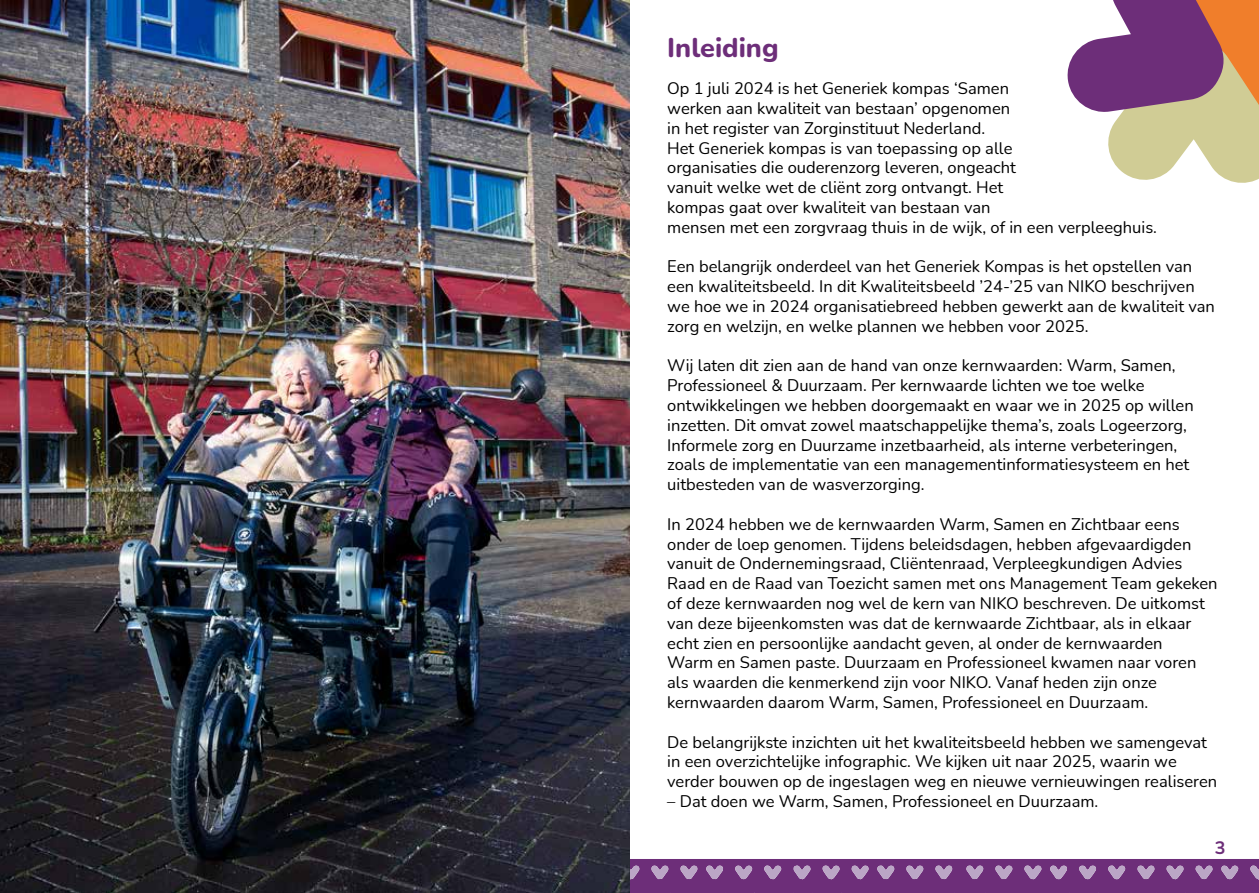
<style>
.page{position:relative;width:1259px;height:893px;background:#fff}
.page>*{position:absolute;margin:0;border:0;box-sizing:border-box;transform-origin:0 0}
.t1{font:800 27px "Nunito";color:#6d2e79}
.t2{font:700 18px "Nunito";color:#6d2e79}
.t3{font:16.5px/19.8px "Nunito";color:#000}
</style>
<div class="page">
<svg style="left:629px;top:859px;width:630px;height:34px"></svg>
<svg style="left:1067px;top:0;width:192px;height:183px"></svg>
<img style="left:0;top:0;width:629px;height:893px">
<h1 class="t1" style="left:667px;top:29px;width:113px">Inleiding</h1>
<p class="t3" style="left:667px;top:78px;width:491px">Op 1 juli 2024 is het Generiek kompas ‘Samen<br>werken aan kwaliteit van bestaan’ opgenomen<br>in het register van Zorginstituut Nederland.<br>Het Generiek kompas is van toepassing op alle<br>organisaties die ouderenzorg leveren, ongeacht<br>vanuit welke wet de cliënt zorg ontvangt. Het<br>kompas gaat over kwaliteit van bestaan van<br>mensen met een zorgvraag thuis in de wijk, of in een verpleeghuis.</p>
<p class="t3" style="left:667px;top:256px;width:549px">Een belangrijk onderdeel van het Generiek Kompas is het opstellen van een kwaliteitsbeeld. In dit Kwaliteitsbeeld ’24-’25 van NIKO beschrijven we hoe we in 2024 organisatiebreed hebben gewerkt aan de kwaliteit van zorg en welzijn, en welke plannen we hebben voor 2025.</p>
<p class="t3" style="left:667px;top:355px;width:528px">Wij laten dit zien aan de hand van onze kernwaarden: Warm, Samen, Professioneel &amp; Duurzaam. Per kernwaarde lichten we toe welke ontwikkelingen we hebben doorgemaakt en waar we in 2025 op willen inzetten. Dit omvat zowel maatschappelijke thema’s, zoals Logeerzorg, Informele zorg en Duurzame inzetbaarheid, als interne verbeteringen, zoals de implementatie van een managementinformatiesysteem en het uitbesteden van de wasverzorging.</p>
<p class="t3" style="left:667px;top:513px;width:552px">In 2024 hebben we de kernwaarden Warm, Samen en Zichtbaar eens onder de loep genomen. Tijdens beleidsdagen, hebben afgevaardigden vanuit de Ondernemingsraad, Cliëntenraad, Verpleegkundigen Advies Raad en de Raad van Toezicht samen met ons Management Team gekeken of deze kernwaarden nog wel de kern van NIKO beschreven. De uitkomst van deze bijeenkomsten was dat de kernwaarde Zichtbaar, als in elkaar echt zien en persoonlijke aandacht geven, al onder de kernwaarden<br>Warm en Samen paste. Duurzaam en Professioneel kwamen naar voren als waarden die kenmerkend zijn voor NIKO. Vanaf heden zijn onze kernwaarden daarom Warm, Samen, Professioneel en Duurzaam.</p>
<p class="t3" style="left:667px;top:731px;width:551px">De belangrijkste inzichten uit het kwaliteitsbeeld hebben we samengevat in een overzichtelijke infographic. We kijken uit naar 2025, waarin we verder bouwen op de ingeslagen weg en nieuwe vernieuwingen realiseren</p>
<p class="t3" style="left:667px;top:791px;width:432px">– Dat doen we Warm, Samen, Professioneel en Duurzaam.</p>
<p class="t2" style="left:1214px;top:835px;width:12px">3</p>
</div>
